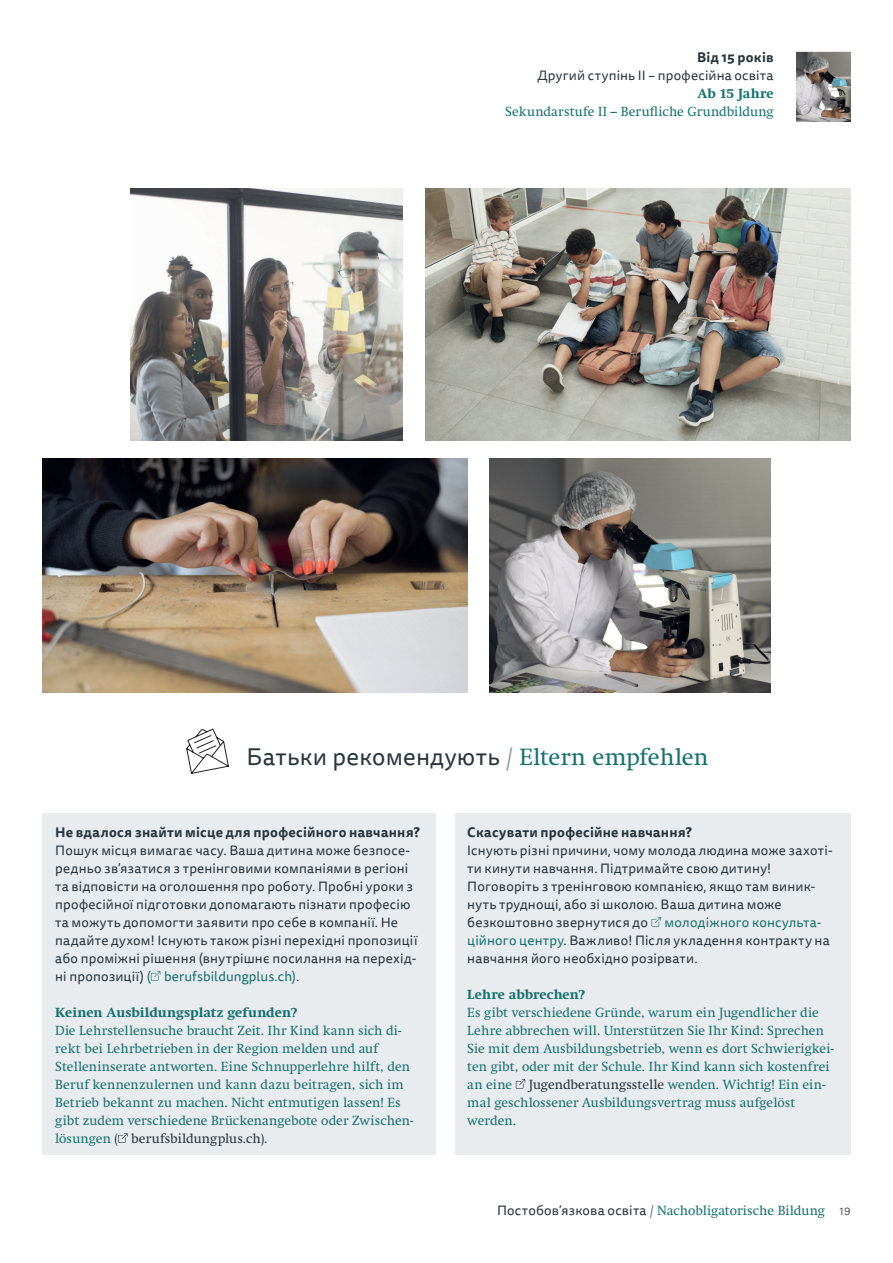
<style>
.page{position:relative;width:893px;height:1263px;background:#fff}
.page>*{position:absolute;margin:0;border:0;box-sizing:border-box;transform-origin:0 0}
.t1{font:24px "Tisa Sans Pro";letter-spacing:.015em;color:#28353e}
.t2{font:13.5px/18px "Swift Neue LT Pro";letter-spacing:.01em;color:#197070}
.t3{font:13.5px/18px "Tisa Sans Pro";letter-spacing:.015em;color:#28353e}
.t4{font:700 13.5px "Tisa Sans Pro";letter-spacing:.02em;color:#28353e}
.t5{font:700 13.5px "Swift Neue LT Pro";letter-spacing:.01em;color:#197070}
.t6{font:300 10.5px "Univers LT Std";color:#231f20}
.s1{font-family:"Swift Neue LT Pro";color:#8a9ca6}
.s2{font-family:"Swift Neue LT Pro";color:#197070}
.s3{color:#197070}
.s4{color:#28353e}
.s5{font-family:"Tisa Sans Pro";color:#28353e}
.s6{color:#4f646e}
</style>
<div class="page">
<img style="left:796px;top:52px;width:54px;height:69px">
<div style="left:43px;top:813px;width:393px;height:342px;background:#e8ecef"></div>
<svg style="left:151px;top:971px;width:9px;height:9px"></svg>
<svg style="left:118px;top:1133px;width:10px;height:9px"></svg>
<div style="left:455px;top:813px;width:395px;height:342px;background:#e8ecef"></div>
<svg style="left:651px;top:917px;width:10px;height:9px"></svg>
<svg style="left:516px;top:1079px;width:9px;height:9px"></svg>
<svg style="left:186px;top:728px;width:43px;height:46px"></svg>
<img style="left:425px;top:188px;width:425px;height:252px">
<img style="left:131px;top:188px;width:272px;height:252px">
<img style="left:43px;top:458px;width:425px;height:234px">
<img style="left:489px;top:458px;width:281px;height:234px">
<p class="t4" style="left:697px;top:48px;width:78px">Від 15 років</p>
<p class="t3" style="left:538px;top:67px;width:237px">Другий ступінь II – професійна освіта</p>
<p class="t5" style="left:698px;top:86px;width:78px">Ab 15 Jahre</p>
<p class="t2" style="left:505px;top:103px;width:270px">Sekundarstufe II – Berufliche Grundbildung</p>
<h1 class="t1" style="left:247px;top:740px;width:463px">Батьки рекомендують <span class="s1">/</span> <span class="s2">Eltern empfehlen</span></h1>
<p class="t4" style="left:55px;top:822px;width:366px">Не вдалося знайти місце для професійного навчання?</p>
<p class="t3" style="left:55px;top:841px;width:364px">Пошук місця вимагає часу. Ваша дитина може безпосе&shy;редньо зв’язатися з тренінговими компаніями в регіоні та відповісти на оголошення про роботу. Пробні уроки з професійної підготовки допомагають пізнати професію та можуть допомогти заявити про себе в компанії. Не падайте духом! Існують також різні перехідні пропозиції або проміжні рішення (внутрішнє посилання на перехід&shy;ні пропозиції) <span class="s3">( berufsbildungplus.ch)</span>.</p>
<p class="t5" style="left:55px;top:1004px;width:244px">Keinen Ausbildungsplatz gefunden?</p>
<p class="t2" style="left:55px;top:1021px;width:360px">Die Lehrstellensuche braucht Zeit. Ihr Kind kann sich di&shy;rekt bei Lehrbetrieben in der Region melden und auf Stelleninserate antworten. Eine Schnupperlehre hilft, den Beruf kennenzulernen und kann dazu beitragen, sich im Betrieb bekannt zu machen. Nicht entmutigen lassen! Es gibt zudem verschiedene Brückenangebote oder Zwischen&shy;lösungen <span class="s4">( berufsbildungplus.ch)</span>.</p>
<p class="t4" style="left:467px;top:822px;width:226px">Скасувати професійне навчання?</p>
<p class="t3" style="left:467px;top:841px;width:367px">Існують різні причини, чому молода людина може захоті&shy;ти кинути навчання. Підтримайте свою дитину!<br>Поговоріть з тренінговою компанією, якщо там виник&shy;нуть труднощі, або зі школою. Ваша дитина може безкоштовно звернутися до <span class="s3">молодіжного консульта&shy;ційного центру</span>. Важливо! Після укладення контракту на навчання його необхідно розірвати.</p>
<p class="t5" style="left:467px;top:986px;width:119px">Lehre abbrechen?</p>
<p class="t2" style="left:467px;top:1003px;width:368px">Es gibt verschiedene Gründe, warum ein Jugendlicher die Lehre abbrechen will. Unterstützen Sie Ihr Kind: Sprechen Sie mit dem Ausbildungsbetrieb, wenn es dort Schwierigkei&shy;ten gibt, oder mit der Schule. Ihr Kind kann sich kostenfrei an eine <span class="s4">Jugendberatungsstelle</span> wenden. Wichtig! Ein ein&shy;mal geschlossener Ausbildungsvertrag muss aufgelöst werden.</p>
<p class="t2" style="left:497px;top:1201px;width:329px"><span class="s5">Постобов’язкова освіта</span> <span class="s6">/</span> Nachobligatorische Bildung</p>
<p class="t6" style="left:839px;top:1204px;width:13px">19</p>
</div>
